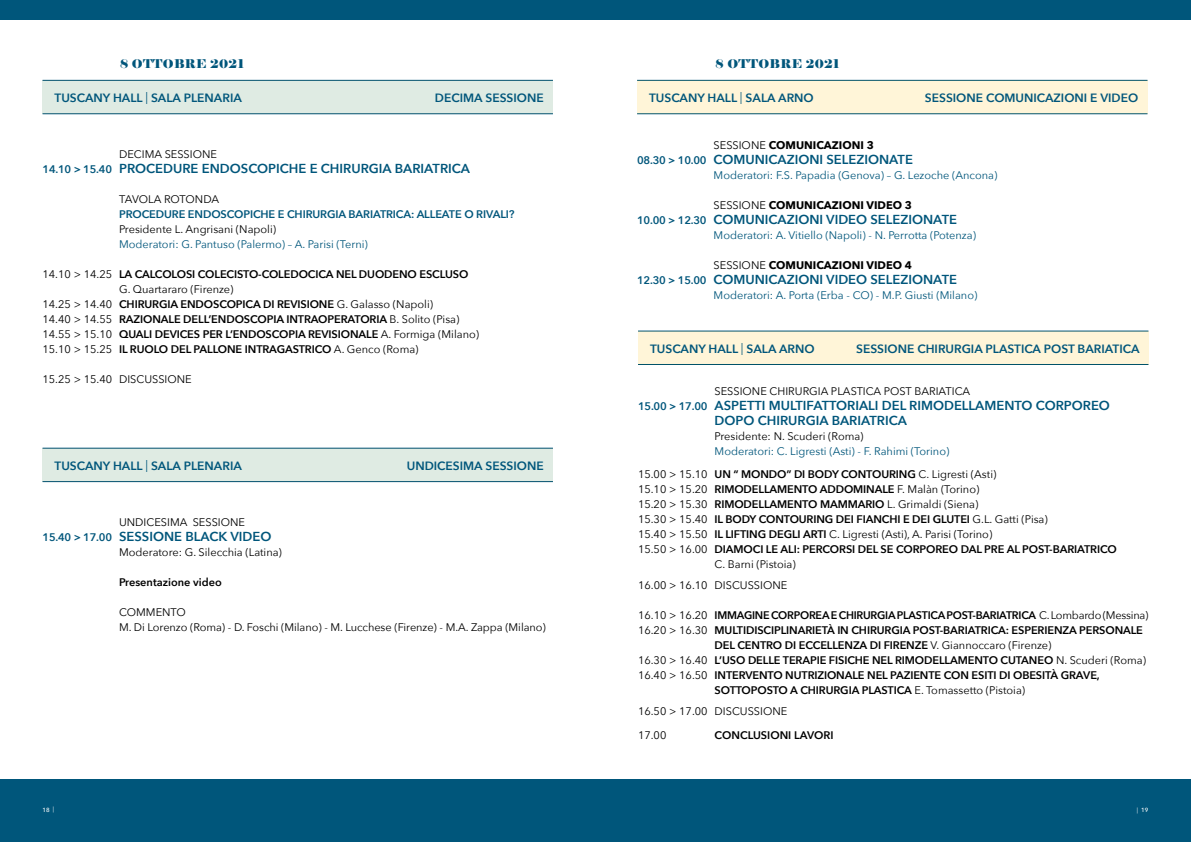
<style>
.page{position:relative;width:1191px;height:842px;background:#fff}
.page>*{position:absolute;margin:0;border:0;box-sizing:border-box;transform-origin:0 0}
.t1{font:600 13px/15px "Avenir Next";color:#00567b}
.t2{font:600 12px "Avenir Next";color:#00567b}
.t3{font:12px "Elephant";letter-spacing:.025em;color:#00567b}
.t4{font:600 11px "Avenir Next";letter-spacing:-.01em;color:#000}
.t5{font:11px/15px "Avenir Next";color:#000}
.t6{font:11px/23px "Avenir Next";color:#00567b}
.t7{font:700 11px "Avenir Next";color:#000}
.t8{font:600 11px "Avenir Next";letter-spacing:-.01em;color:#00567b}
.t9{font:500 6px "Avenir Next";color:#fff}
.s1{font-weight:400}
.s2{font-size:11px}
.s3{color:#000}
.s4{font-weight:600;color:#000}
.s5{font-weight:600}
</style>
<div class="page">
<div style="left:0;top:780px;width:595px;height:62px;background:#00567b"></div>
<div style="left:595px;top:780px;width:596px;height:62px;background:#00567b"></div>
<div style="left:0;top:0;width:595px;height:20px;background:#00567b"></div>
<div style="left:595px;top:0;width:596px;height:20px;background:#00567b"></div>
<div style="left:43px;top:81px;width:510px;height:33px;background:#dfebe3"></div>
<hr style="left:43px;top:80px;width:510px;height:1px;background:#00567b">
<hr style="left:43px;top:114px;width:510px;height:1px;background:#00567b">
<div style="left:43px;top:448px;width:510px;height:34px;background:#dfebe3"></div>
<hr style="left:43px;top:448px;width:510px;height:1px;background:#00567b">
<hr style="left:43px;top:481px;width:510px;height:1px;background:#00567b">
<div style="left:638px;top:331px;width:510px;height:34px;background:#fff5d8"></div>
<hr style="left:638px;top:331px;width:510px;height:1px;background:#00567b">
<hr style="left:638px;top:364px;width:510px;height:1px;background:#00567b">
<div style="left:637px;top:81px;width:510px;height:33px;background:#fff5d8"></div>
<hr style="left:637px;top:80px;width:510px;height:1px;background:#00567b">
<hr style="left:637px;top:114px;width:510px;height:1px;background:#00567b">
<p class="t3" style="left:120px;top:56px;width:125px">8 OTTOBRE 2021</p>
<p class="t2" style="left:55px;top:88px;width:189px">TUSCANY HALL <span class="s1">|</span> SALA PLENARIA</p>
<p class="t2" style="left:435px;top:88px;width:110px">DECIMA SESSIONE</p>
<p class="t5" style="left:119px;top:147px;width:99px">DECIMA SESSIONE</p>
<p class="t1" style="left:43px;top:161px;width:429px"><span class="s2">14.10 &gt; 15.40</span> PROCEDURE ENDOSCOPICHE E CHIRURGIA BARIATRICA</p>
<p class="t5" style="left:119px;top:192px;width:101px">TAVOLA ROTONDA</p>
<p class="t8" style="left:119px;top:205px;width:397px">PROCEDURE ENDOSCOPICHE E CHIRURGIA BARIATRICA: ALLEATE O RIVALI?</p>
<p class="t5" style="left:119px;top:222px;width:158px">Presidente L. Angrisani (Napoli)</p>
<p class="t6" style="left:119px;top:233px;width:250px">Moderatori: G. Pantuso (Palermo) – A. Parisi (Terni)</p>
<p class="t4" style="left:43px;top:265px;width:427px"><span class="s1">14.10 &gt; 14.25</span> LA CALCOLOSI COLECISTO-COLEDOCICA NEL DUODENO ESCLUSO</p>
<p class="t5" style="left:119px;top:282px;width:116px">G. Quartararo (Firenze)</p>
<p class="t4" style="left:43px;top:295px;width:392px"><span class="s1">14.25 &gt; 14.40</span> CHIRURGIA ENDOSCOPICA DI REVISIONE <span class="s1">G. Galasso (Napoli)</span></p>
<p class="t4" style="left:43px;top:310px;width:418px"><span class="s1">14.40 &gt; 14.55</span> RAZIONALE DELL’ENDOSCOPIA INTRAOPERATORIA <span class="s1">B. Solito (Pisa)</span></p>
<p class="t4" style="left:43px;top:325px;width:438px"><span class="s1">14.55 &gt; 15.10</span> QUALI DEVICES PER L’ENDOSCOPIA REVISIONALE <span class="s1">A. Formiga (Milano)</span></p>
<p class="t4" style="left:43px;top:340px;width:377px"><span class="s1">15.10 &gt; 15.25</span> IL RUOLO DEL PALLONE INTRAGASTRICO <span class="s1">A. Genco (Roma)</span></p>
<p class="t5" style="left:43px;top:372px;width:151px">15.25 &gt; 15.40 DISCUSSIONE</p>
<p class="t2" style="left:55px;top:456px;width:189px">TUSCANY HALL <span class="s1">|</span> SALA PLENARIA</p>
<p class="t2" style="left:407px;top:456px;width:138px">UNDICESIMA SESSIONE</p>
<p class="t5" style="left:119px;top:514px;width:127px">UNDICESIMA SESSIONE</p>
<p class="t1" style="left:43px;top:528px;width:230px"><span class="s2">15.40 &gt; 17.00</span> SESSIONE BLACK VIDEO</p>
<p class="t5" style="left:119px;top:544px;width:164px">Moderatore: G. Silecchia (Latina)</p>
<p class="t4" style="left:119px;top:572px;width:104px">Presentazione video</p>
<p class="t5" style="left:119px;top:604px;width:428px">COMMENTO<br>M. Di Lorenzo (Roma) - D. Foschi (Milano) - M. Lucchese (Firenze) - M.A. Zappa (Milano)</p>
<p class="t3" style="left:715px;top:56px;width:125px">8 OTTOBRE 2021</p>
<p class="t2" style="left:649px;top:88px;width:166px">TUSCANY HALL <span class="s1">|</span> SALA ARNO</p>
<p class="t2" style="left:925px;top:88px;width:215px">SESSIONE COMUNICAZIONI E VIDEO</p>
<p class="t7" style="left:713px;top:138px;width:162px"><span class="s1">SESSIONE</span> COMUNICAZIONI 3</p>
<p class="t1" style="left:637px;top:151px;width:277px"><span class="s2">08.30 &gt; 10.00</span> COMUNICAZIONI SELEZIONATE</p>
<p class="t6" style="left:713px;top:163px;width:285px">Moderatori: F.S. Papadia (Genova) – G. Lezoche (Ancona)</p>
<p class="t7" style="left:713px;top:198px;width:200px"><span class="s1">SESSIONE</span> COMUNICAZIONI VIDEO 3</p>
<p class="t1" style="left:637px;top:211px;width:321px"><span class="s2">10.00 &gt; 12.30</span> COMUNICAZIONI VIDEO SELEZIONATE</p>
<p class="t6" style="left:713px;top:223px;width:264px">Moderatori: A. Vitiello (Napoli) - N. Perrotta (Potenza)</p>
<p class="t7" style="left:713px;top:258px;width:200px"><span class="s1">SESSIONE</span> COMUNICAZIONI VIDEO 4</p>
<p class="t1" style="left:637px;top:271px;width:321px"><span class="s2">12.30 &gt; 15.00</span> COMUNICAZIONI VIDEO SELEZIONATE</p>
<p class="t6" style="left:713px;top:283px;width:265px">Moderatori: A. Porta (Erba - CO) - M.P. Giusti (Milano)</p>
<p class="t2" style="left:650px;top:339px;width:166px">TUSCANY HALL <span class="s1">|</span> SALA ARNO</p>
<p class="t2" style="left:856px;top:339px;width:285px">SESSIONE CHIRURGIA PLASTICA POST BARIATICA</p>
<p class="t5" style="left:714px;top:384px;width:257px">SESSIONE CHIRURGIA PLASTICA POST BARIATICA</p>
<p class="t1" style="left:714px;top:398px;width:397px;text-indent:-77px"><span class="s2">15.00 &gt; 17.00</span> ASPETTI MULTIFATTORIALI DEL RIMODELLAMENTO CORPOREO<br>DOPO CHIRURGIA BARIATRICA</p>
<p class="t5" style="left:714px;top:429px;width:150px">Presidente: N. Scuderi (Roma)</p>
<p class="t6" style="left:638px;top:440px;width:360px;text-indent:77px">Moderatori: C. Ligresti (Asti) - F. Rahimi (Torino)<br><span class="s3">15.00 &gt; 15.10</span> <span class="s4">UN “ MONDO” DI BODY CONTOURING</span> <span class="s3">C. Ligresti (Asti)</span></p>
<p class="t5" style="left:638px;top:482px;width:343px">15.10 &gt; 15.20 <span class="s5">RIMODELLAMENTO ADDOMINALE</span> F. Malàn (Torino)</p>
<p class="t5" style="left:638px;top:497px;width:342px">15.20 &gt; 15.30 <span class="s5">RIMODELLAMENTO MAMMARIO</span> L. Grimaldi (Siena)</p>
<p class="t4" style="left:638px;top:510px;width:411px"><span class="s1">15.30 &gt; 15.40</span> IL BODY CONTOURING DEI FIANCHI E DEI GLUTEI <span class="s1">G.L. Gatti (Pisa)</span></p>
<p class="t5" style="left:638px;top:527px;width:356px">15.40 &gt; 15.50 <span class="s5">IL LIFTING DEGLI ARTI</span> C. Ligresti (Asti), A. Parisi (Torino)</p>
<p class="t4" style="left:638px;top:540px;width:480px"><span class="s1">15.50 &gt; 16.00</span> DIAMOCI LE ALI: PERCORSI DEL SE CORPOREO DAL PRE AL POST-BARIATRICO</p>
<p class="t5" style="left:714px;top:557px;width:83px">C. Barni (Pistoia)</p>
<p class="t5" style="left:638px;top:578px;width:151px">16.00 &gt; 16.10 DISCUSSIONE</p>
<p class="t4" style="left:638px;top:606px;width:512px"><span class="s1">16.10 &gt; 16.20</span> IMMAGINE CORPOREA E CHIRURGIA PLASTICA POST-BARIATRICA <span class="s1">C. Lombardo (Messina)</span></p>
<p class="t4" style="left:638px;top:621px;width:506px"><span class="s1">16.20 &gt; 16.30</span> MULTIDISCIPLINARIETÀ IN CHIRURGIA POST-BARIATRICA: ESPERIENZA PERSONALE</p>
<p class="t4" style="left:714px;top:636px;width:338px">DEL CENTRO DI ECCELLENZA DI FIRENZE <span class="s1">V. Giannoccaro (Firenze)</span></p>
<p class="t4" style="left:638px;top:651px;width:509px"><span class="s1">16.30 &gt; 16.40</span> L’USO DELLE TERAPIE FISICHE NEL RIMODELLAMENTO CUTANEO <span class="s1">N. Scuderi (Roma)</span></p>
<p class="t4" style="left:638px;top:666px;width:463px"><span class="s1">16.40 &gt; 16.50</span> INTERVENTO NUTRIZIONALE NEL PAZIENTE CON ESITI DI OBESITÀ GRAVE,</p>
<p class="t4" style="left:714px;top:681px;width:312px">SOTTOPOSTO A CHIRURGIA PLASTICA <span class="s1">E. Tomassetto (Pistoia)</span></p>
<p class="t5" style="left:638px;top:699px;width:151px;line-height:24px">16.50 &gt; 17.00 DISCUSSIONE<br>17.00</p>
<p class="t4" style="left:714px;top:726px;width:120px">CONCLUSIONI LAVORI</p>
<p class="t9" style="left:43px;top:806px;width:13px">18 <span class="s1">|</span></p>
<p class="t9" style="left:1137px;top:806px;width:13px"><span class="s1">|</span> 19</p>
</div>
